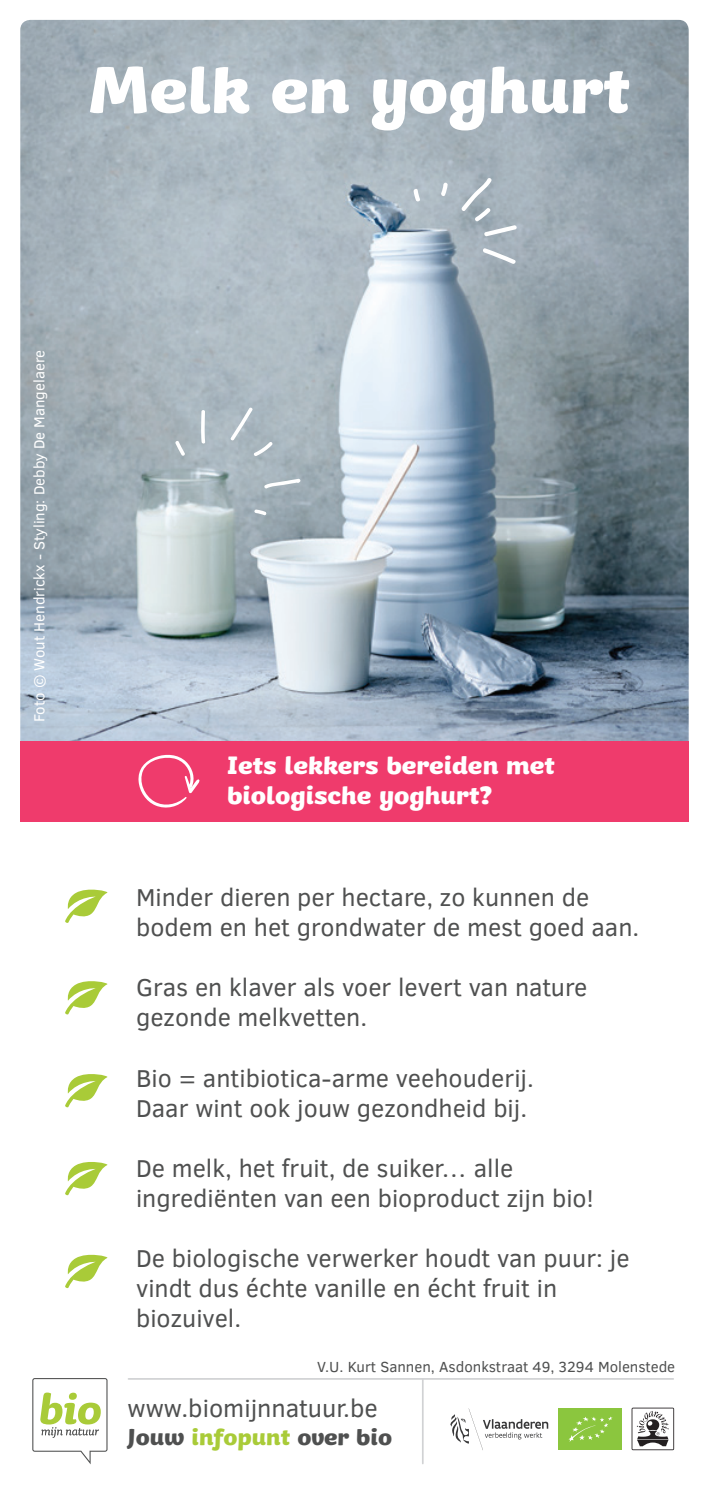
<style>
.page{position:relative;width:709px;height:1489px;background:#fff}
.page>*{position:absolute;margin:0;border:0;box-sizing:border-box;transform-origin:0 0}
.t1{font:700 65px "Kiddy Kitty";color:#fff}
.t2{font:25.25px "Clear Sans";color:#4f5050}
.t3{font:25px/30px "Clear Sans";color:#4f5050}
.t4{font:700 25px/30px "Kiddy Kitty";color:#fff}
.t5{font:700 23px "Kiddy Kitty";color:#4f5050}
.t6{font:15px "Clear Sans";color:#fff}
.t7{font:15px "Clear Sans";color:#4f5050}
.s1{color:#a9cb38}
</style>
<div class="page">
<img style="left:20px;top:20px;width:668px;height:720px">
<svg style="left:440px;top:183px;width:8px;height:14px"></svg>
<svg style="left:413px;top:188px;width:8px;height:14px"></svg>
<svg style="left:482px;top:247px;width:35px;height:18px"></svg>
<svg style="left:460px;top:177px;width:58px;height:60px;background:#acb8c0"></svg>
<svg style="left:175px;top:440px;width:11px;height:17px"></svg>
<svg style="left:201px;top:409px;width:4px;height:35px"></svg>
<svg style="left:254px;top:509px;width:13px;height:7px"></svg>
<svg style="left:263px;top:478px;width:38px;height:11px"></svg>
<svg style="left:230px;top:406px;width:43px;height:51px;background:#b0bdc4"></svg>
<div style="left:20px;top:740px;width:668px;height:81px;background:#ef3b6c"></div>
<div style="left:558px;top:1408px;width:64px;height:41px;background:#8bc63e"></div>
<svg style="left:568px;top:1416px;width:44px;height:25px"></svg>
<svg style="left:631px;top:1407px;width:43px;height:42px"></svg>
<svg style="left:450px;top:1408px;width:98px;height:41px"></svg>
<svg style="left:32px;top:1378px;width:75px;height:86px"></svg>
<svg style="left:65px;top:889px;width:43px;height:34px"></svg>
<svg style="left:65px;top:981px;width:43px;height:34px"></svg>
<svg style="left:65px;top:1074px;width:43px;height:34px"></svg>
<svg style="left:65px;top:1162px;width:43px;height:34px"></svg>
<svg style="left:65px;top:1254px;width:43px;height:34px"></svg>
<hr style="left:128px;top:1377px;width:545px;height:2px;background:#d1d2d4">
<hr style="left:422px;top:1378px;width:1px;height:85px;background:#d1d2d4">
<svg style="left:138px;top:754px;width:62px;height:54px"></svg>
<h1 class="t1" style="left:88px;top:51px;width:544px">Melk en yoghurt</h1>
<p class="t6" style="left:29px;top:722px;width:374px;rotate:-90deg">Foto © Wout Hendrickx - Styling: Debby De Mangelaere</p>
<p class="t4" style="left:227px;top:751px;width:329px">Iets lekkers bereiden met biologische yoghurt?</p>
<p class="t3" style="left:136px;top:882px;width:505px">Minder dieren per hectare, zo kunnen de bodem en het grondwater de mest goed aan.</p>
<p class="t3" style="left:136px;top:972px;width:453px">Gras en klaver als voer levert van nature gezonde melkvetten.</p>
<p class="t3" style="left:136px;top:1062px;width:399px">Bio = antibiotica-arme veehouderij.<br>Daar wint ook jouw gezondheid bij.</p>
<p class="t3" style="left:136px;top:1152px;width:459px">De melk, het fruit, de suiker… alle ingrediënten van een bioproduct zijn bio!</p>
<p class="t3" style="left:136px;top:1242px;width:495px">De biologische verwerker houdt van puur: je vindt dus échte vanille en écht fruit in biozuivel.</p>
<p class="t7" style="left:317px;top:1356px;width:359px">V.U. Kurt Sannen, Asdonkstraat 49, 3294 Molenstede</p>
<p class="t2" style="left:128px;top:1390px;width:252px">www.biomijnnatuur.be</p>
<p class="t5" style="left:128px;top:1423px;width:266px">Jouw <span class="s1">infopunt</span> over bio</p>
</div>
